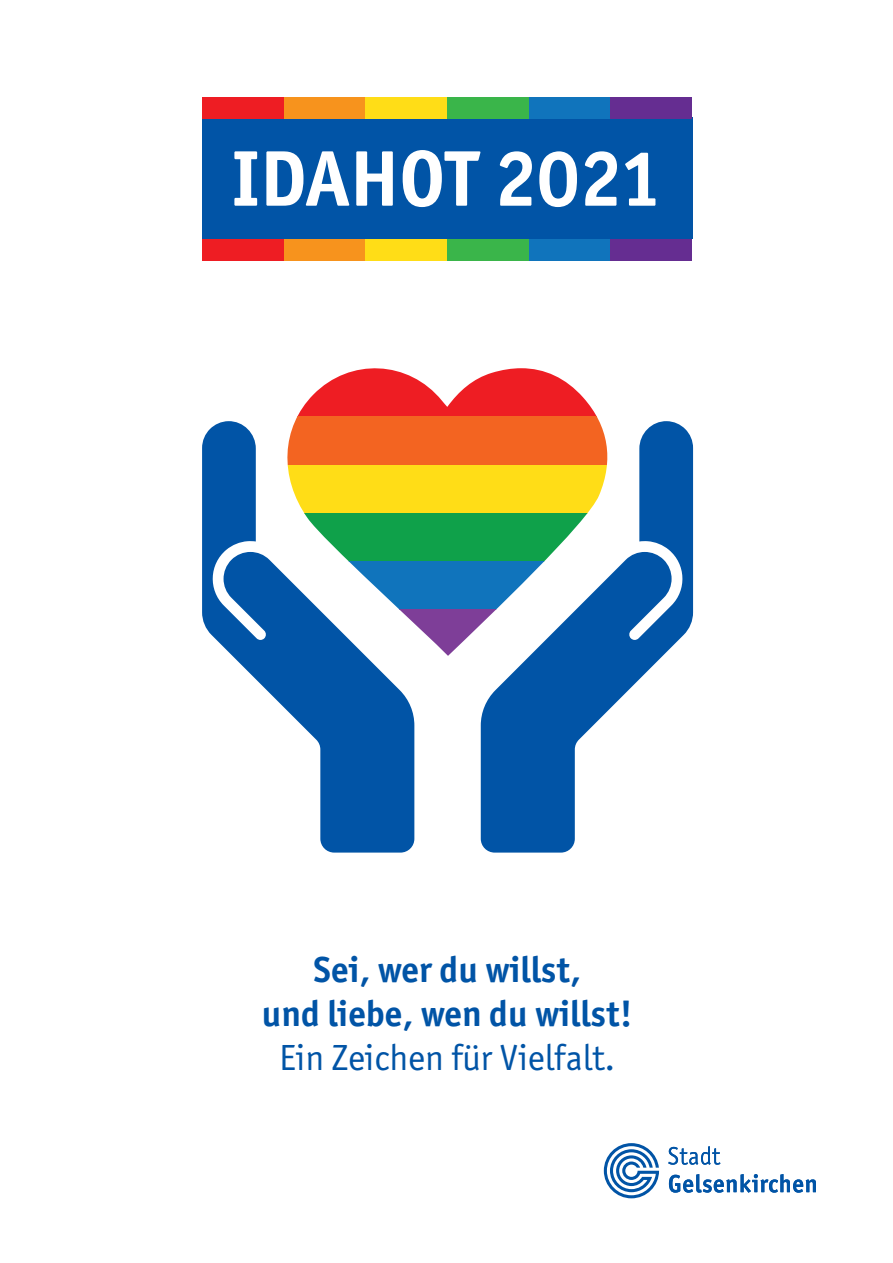
<style>
.page{position:relative;width:893px;height:1263px;background:#fff}
.page>*{position:absolute;margin:0;border:0;box-sizing:border-box;transform-origin:0 0}
.t1{font:700 79.2px "Officina Sans ITC";color:#fff}
.t2{font:700 36.45px "Officina Sans ITC";color:#0154a6}
.t3{font:36.45px "Officina Sans ITC Boo";color:#0154a6}
</style>
<div class="page">
<svg style="left:481px;top:421px;width:212px;height:431px;fill:#0154a6"></svg>
<svg style="left:202px;top:421px;width:212px;height:431px;fill:#0154a6"></svg>
<svg style="left:297px;top:368px;width:300px;height:48px;fill:#ee1d23"></svg>
<div style="left:279px;top:416px;width:335px;height:49px;background:#f36421"></div>
<div style="left:279px;top:465px;width:335px;height:48px;background:#ffdd17"></div>
<svg style="left:279px;top:513px;width:335px;height:48px;fill:#0fa14a"></svg>
<svg style="left:279px;top:561px;width:335px;height:49px"></svg>
<svg style="left:279px;top:610px;width:335px;height:46px"></svg>
<div style="left:202px;top:118px;width:490px;height:121px;background:#0154a6"></div>
<div style="left:202px;top:239px;width:82px;height:22px;background:#ee1d23"></div>
<div style="left:284px;top:239px;width:81px;height:22px;background:#f7931d"></div>
<div style="left:365px;top:239px;width:82px;height:22px;background:#ffdd17"></div>
<div style="left:447px;top:239px;width:82px;height:22px;background:#3ab54a"></div>
<div style="left:529px;top:239px;width:82px;height:22px;background:#1074bc"></div>
<div style="left:611px;top:239px;width:81px;height:22px;background:#652d91"></div>
<div style="left:202px;top:97px;width:82px;height:21px;background:#ee1d23"></div>
<div style="left:284px;top:97px;width:81px;height:21px;background:#f7931d"></div>
<div style="left:365px;top:97px;width:82px;height:21px;background:#ffdd17"></div>
<div style="left:447px;top:97px;width:82px;height:21px;background:#3ab54a"></div>
<div style="left:529px;top:97px;width:82px;height:21px;background:#1074bc"></div>
<div style="left:611px;top:97px;width:81px;height:21px;background:#652d91"></div>
<svg style="left:668px;top:1146px;width:148px;height:47px"></svg>
<svg style="left:604px;top:1143px;width:55px;height:55px"></svg>
<p class="t1" style="left:232px;top:130px;width:432px">IDAHOT 2021</p>
<p class="t2" style="left:314px;top:947px;width:269px">Sei, wer du willst,</p>
<p class="t2" style="left:262px;top:991px;width:372px">und liebe, wen du willst!</p>
<p class="t3" style="left:279px;top:1036px;width:338px">Ein Zeichen für Vielfalt.</p>
</div>
